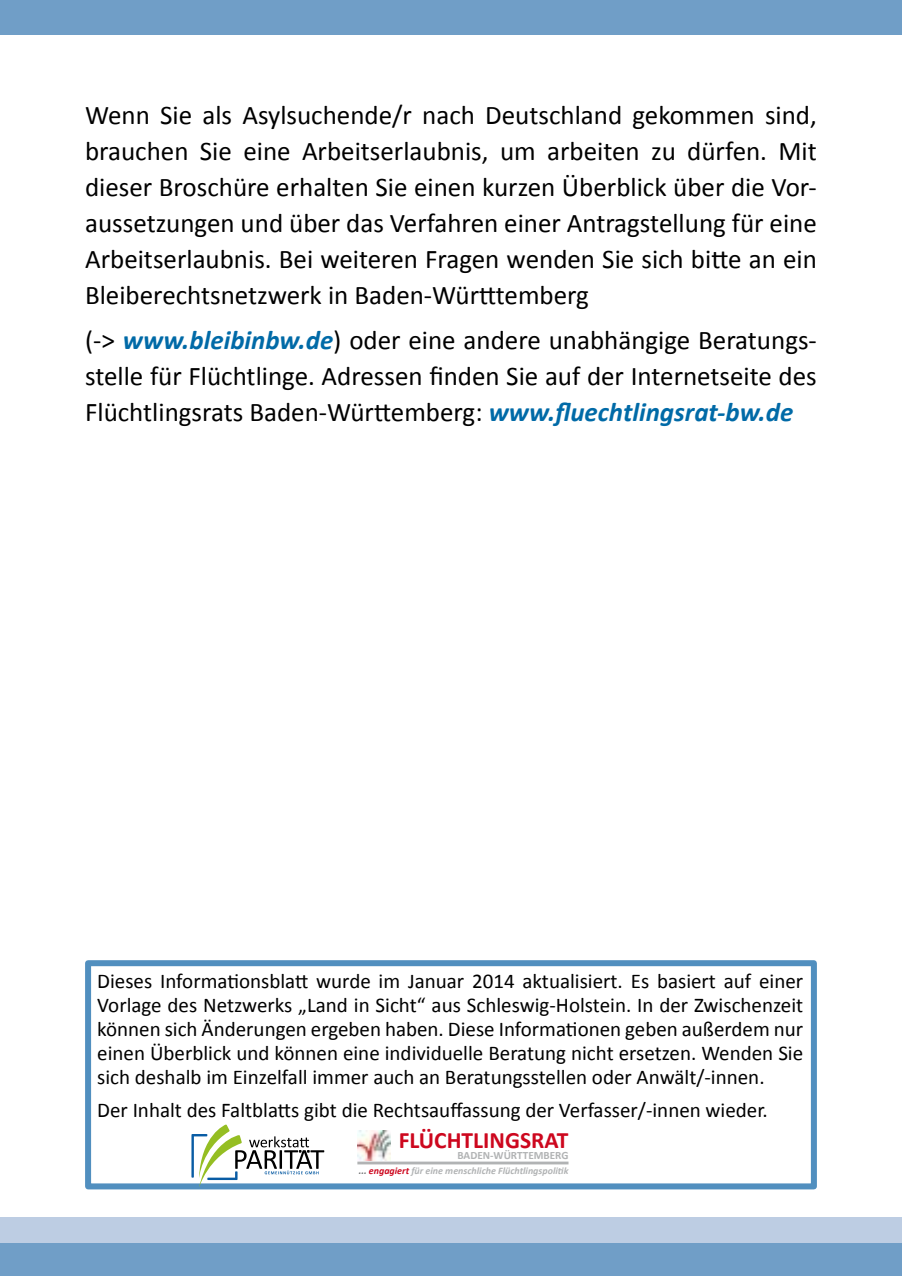
<style>
.page{position:relative;width:902px;height:1276px;background:#fff}
.page>*{position:absolute;margin:0;border:0;box-sizing:border-box;transform-origin:0 0}
.t1{font:27px/36px "Calibri";color:#000;text-align:justify}
.t2{font:700 23.4px "Calibri";color:#cd071e}
.t3{font:21px/24px "Calibri";color:#000;text-align:justify}
.t4{font:700 11.1px "Calibri";color:#b1b3b4}
.t5{font:italic 700 9.9px "Calibri";color:#b1b3b4}
.s1{font-weight:700;font-style:italic;color:#006aa7}
.s2{color:#707172}
.s3{color:#cd071e}
</style>
<div class="page">
<div style="left:0;top:0;width:901px;height:34px;background:#709ec7"></div>
<div style="left:0;top:1242px;width:901px;height:34px;background:#709ec7"></div>
<div style="left:0;top:1216px;width:901px;height:26px;background:#bdcde3"></div>
<div style="left:85px;top:960px;width:731px;height:229px;background:#fff;border:6px solid #518fbf"></div>
<svg style="left:191px;top:1124px;width:133px;height:64px"></svg>
<hr style="left:357px;top:1161px;width:211px;height:3px;background:#b1b3b4">
<img style="left:357px;top:1130px;width:33px;height:30px">
<p class="t1" style="left:85px;top:97px;width:733px">Wenn Sie als Asylsuchende/r nach Deutschland gekommen sind, brauchen Sie eine Arbeitserlaubnis, um arbeiten zu dürfen. Mit dieser Broschüre erhalten Sie einen kurzen Überblick über die Vor&shy;aussetzungen und über das Verfahren einer Antragstellung für eine Arbeitserlaubnis. Bei weiteren Fragen wenden Sie sich bitte an ein Bleiberechtsnetzwerk in Baden-Württtemberg</p>
<p class="t1" style="left:85px;top:322px;width:733px">(-&gt; <span class="s1">www.bleibinbw.de</span>) oder eine andere unabhängige Beratungs&shy;stelle für Flüchtlinge. Adressen finden Sie auf der Internetseite des Flüchtlingsrats Baden-Württemberg: <span class="s1">www.fluechtlingsrat-bw.de</span></p>
<p class="t3" style="left:97px;top:969px;width:707px">Dieses Informationsblatt wurde im Januar 2014 aktualisiert. Es basiert auf einer Vorlage des Netzwerks „Land in Sicht“ aus Schleswig-Holstein. In der Zwischenzeit können sich Änderungen ergeben haben. Diese Informationen geben außerdem nur einen Überblick und können eine individuelle Beratung nicht ersetzen. Wenden Sie sich deshalb im Einzelfall immer auch an Beratungsstellen oder Anwält/-innen.</p>
<p class="t3" style="left:97px;top:1097px;width:672px">Der Inhalt des Faltblatts gibt die Rechtsauffassung der Verfasser/-innen wieder.</p>
<p class="t2" style="left:398px;top:1125px;width:171px">FLÜCHTLINGSRAT</p>
<p class="t4" style="left:457px;top:1148px;width:112px">BADEN-WÜRTTEMBERG</p>
<p class="t5" style="left:358px;top:1165px;width:211px"><span class="s2">...</span> <span class="s3">engagiert</span> für eine menschliche Flüchtlingspolitik</p>
</div>
